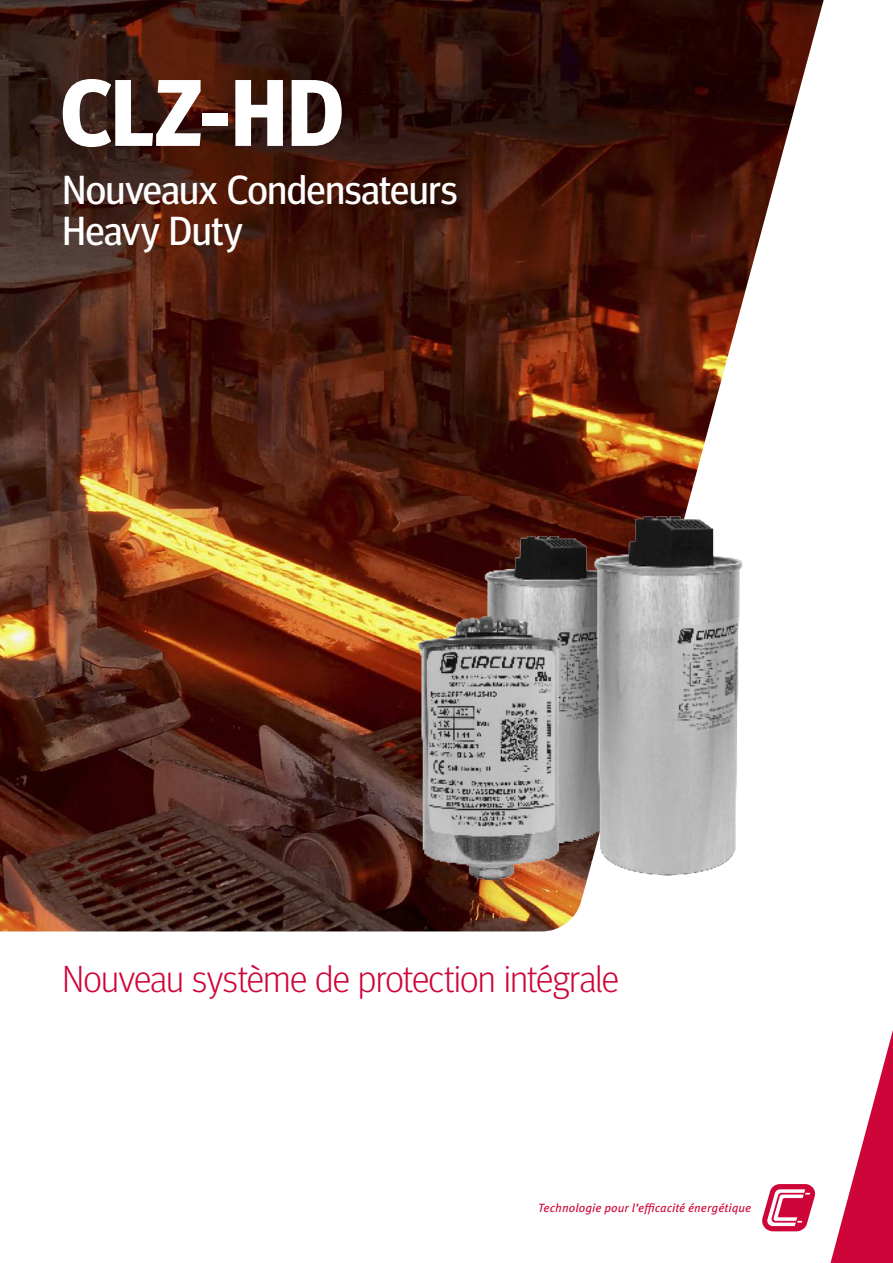
<style>
.page{position:relative;width:893px;height:1263px;background:#fff}
.page>*{position:absolute;margin:0;border:0;box-sizing:border-box;transform-origin:0 0}
.t1{font:700 94.5px "Meta Head OT";color:#fff}
.t2{font:40.5px/40.5px "Meta Head OT";color:#fff}
.t3{font:300 37.5px "Meta Head OT";letter-spacing:-.005em;color:#ce0538}
.t4{font:italic 12px "Meta Pro";letter-spacing:.005em;color:#ce0538}
</style>
<div class="page">
<img style="left:0;top:0;width:824px;height:931px">
<svg style="left:762px;top:1184px;width:54px;height:47px"></svg>
<svg style="left:830px;top:1030px;width:63px;height:233px"></svg>
<img style="left:412px;top:494px;width:410px;height:411px">
<h1 class="t1" style="left:61px;top:57px;width:285px">CLZ-HD</h1>
<h2 class="t2" style="left:62px;top:169px;width:396px">Nouveaux Condensateurs<br>Heavy Duty</h2>
<h3 class="t3" style="left:62px;top:957px;width:558px">Nouveau système de protection intégrale</h3>
<p class="t4" style="left:538px;top:1198px;width:215px">Technologie pour l’efficacité énergétique</p>
</div>
